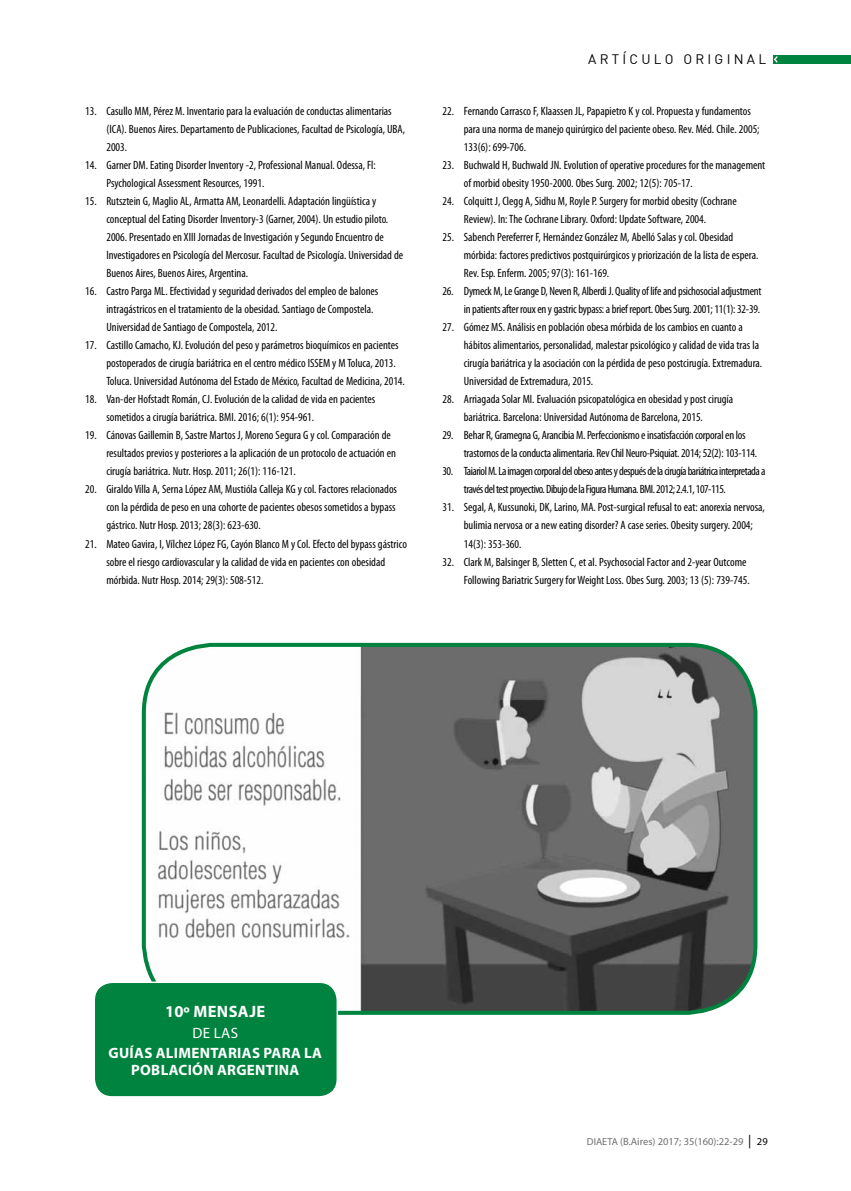
<style>
.page{position:relative;width:851px;height:1191px;background:#fff}
.page>*{position:absolute;margin:0;border:0;box-sizing:border-box;transform-origin:0 0}
.t1{font:700 16.5px "Myriad Pro";letter-spacing:.02em;color:#fff}
.t2{font:700 15px "Myriad Pro";letter-spacing:.02em;color:#fff}
.t3{font:15px "Myriad Pro";color:#fff}
.t4{font:13.5px "DIN";letter-spacing:.24em;color:#000}
.t5{font:condensed 12px/18px "Myriad Pro";color:#000}
.t6{font:condensed 12px/18px "Myriad Pro";letter-spacing:-.02em;color:#000;text-align:right}
.t7{font:condensed 12px/18px "Myriad Pro";letter-spacing:-.04em;color:#000}
.t8{font:10.5px "Myriad Pro";color:#706f6f}
.s1{font-size:10.2px}
.s2{font-size:13.5px;color:#000}
.s3{color:#000}
</style>
<div class="page">
<div style="left:772px;top:55px;width:78px;height:9px;background:#00833e"></div>
<svg style="left:773px;top:56px;width:4px;height:7px"></svg>
<img style="left:144px;top:645px;width:611px;height:367px">
<div style="left:142px;top:643px;width:615px;height:371px;border:4px solid #00833e;border-radius:68px"></div>
<div style="left:94px;top:982px;width:243px;height:114px;background:#00833e;border-radius:18px"></div>
<div style="left:93px;top:981px;width:245px;height:116px;border:2px solid #fff;border-radius:18px"></div>
<p class="t5" style="left:106px;top:103px;width:300px;text-indent:-21px">13. Casullo MM, Pérez M. Inventario para la evaluación de conductas alimentarias (ICA). Buenos Aires. Departamento de Publicaciones, Facultad de Psicología, UBA,<br>2003.</p>
<p class="t5" style="left:106px;top:157px;width:271px;text-indent:-21px">14. Garner DM. Eating Disorder Inventory -2, Professional Manual. Odessa, Fl:<br>Psychological Assessment Resources, 1991.</p>
<p class="t5" style="left:106px;top:193px;width:298px;text-indent:-21px">15. Rutsztein G, Maglio AL, Armatta AM, Leonardelli. Adaptación lingüística y conceptual del Eating Disorder Inventory-3 (Garner, 2004). Un estudio piloto.<br>2006. Presentado en XIII Jornadas de Investigación y Segundo Encuentro de Investigadores en Psicología del Mercosur. Facultad de Psicología. Universidad de Buenos Aires, Buenos Aires, Argentina.</p>
<p class="t5" style="left:106px;top:283px;width:273px;text-indent:-21px">16. Castro Parga ML. Efectividad y seguridad derivados del empleo de balones intragástricos en el tratamiento de la obesidad. Santiago de Compostela.<br>Universidad de Santiago de Compostela, 2012.</p>
<p class="t5" style="left:106px;top:337px;width:300px;text-indent:-21px">17. Castillo Camacho, KJ. Evolución del peso y parámetros bioquímicos en pacientes postoperados de cirugía bariátrica en el centro médico ISSEM y M Toluca, 2013.<br>Toluca. Universidad Autónoma del Estado de México, Facultad de Medicina, 2014.</p>
<p class="t5" style="left:106px;top:391px;width:270px;text-indent:-21px">18. Van-der Hofstadt Román, CJ. Evolución de la calidad de vida en pacientes sometidos a cirugía bariátrica. BMI. 2016; 6(1): 954-961.</p>
<p class="t5" style="left:106px;top:427px;width:291px;text-indent:-21px">19. Cánovas Gaillemin B, Sastre Martos J, Moreno Segura G y col. Comparación de resultados previos y posteriores a la aplicación de un protocolo de actuación en cirugía bariátrica. Nutr. Hosp. 2011; 26(1): 116-121.</p>
<p class="t5" style="left:106px;top:481px;width:292px;text-align:justify;text-indent:-21px">20. Giraldo Villa A, Serna López AM, Mustióla Calleja KG y col. Factores relacionados con la pérdida de peso en una cohorte de pacientes obesos sometidos a bypass gástrico. Nutr Hosp. 2013; 28(3): 623-630.</p>
<p class="t5" style="left:106px;top:535px;width:302px;text-indent:-21px">21. Mateo Gavira, I, Vílchez López FG, Cayón Blanco M y Col. Efecto del bypass gástrico sobre el riesgo cardiovascular y la calidad de vida en pacientes con obesidad mórbida. Nutr Hosp. 2014; 29(3): 508-512.</p>
<p class="t4" style="left:588px;top:51px;width:169px">ARTÍCULO OR IGINAL</p>
<p class="t5" style="left:463px;top:103px;width:297px;text-indent:-21px">22. Fernando Carrasco F, Klaassen JL, Papapietro K y col. Propuesta y fundamentos para una norma de manejo quirúrgico del paciente obeso. Rev. Méd. Chile. 2005;<br>133(6): 699-706.</p>
<p class="t5" style="left:463px;top:157px;width:303px;text-indent:-21px">23. Buchwald H, Buchwald JN. Evolution of operative procedures for the management of morbid obesity 1950-2000. Obes Surg. 2002; 12(5): 705-17.</p>
<p class="t5" style="left:463px;top:193px;width:274px;text-indent:-21px">24. Colquitt J, Clegg A, Sidhu M, Royle P. Surgery for morbid obesity (Cochrane<br>Review). In: The Cochrane Library. Oxford: Update Software, 2004.</p>
<p class="t5" style="left:463px;top:229px;width:296px;text-indent:-21px">25. Sabench Pereferrer F, Hernández González M, Abelló Salas y col. Obesidad mórbida: factores predictivos postquirúrgicos y priorización de la lista de espera.<br>Rev. Esp. Enferm. 2005; 97(3): 161-169.</p>
<p class="t6" style="left:442px;top:283px;width:320px">26. Dymeck M, Le Grange D, Neven R, Alberdi J. Quality of life and psichosocial adjustment in patients after roux en y gastric bypass: a brief report. Obes Surg. 2001; 11(1): 32-39.</p>
<p class="t5" style="left:463px;top:319px;width:300px;text-indent:-21px">27. Gómez MS. Análisis en población obesa mórbida de los cambios en cuanto a hábitos alimentarios, personalidad, malestar psicológico y calidad de vida tras la cirugía bariátrica y la asociación con la pérdida de peso postcirugía. Extremadura.<br>Universidad de Extremadura, 2015.</p>
<p class="t5" style="left:463px;top:391px;width:271px;text-indent:-21px">28. Arriagada Solar MI. Evaluación psicopatológica en obesidad y post cirugía bariátrica. Barcelona: Universidad Autónoma de Barcelona, 2015.</p>
<p class="t6" style="left:463px;top:427px;width:295px;text-align:left;text-indent:-21px">29. Behar R, Gramegna G, Arancibia M. Perfeccionismo e insatisfacción corporal en los trastornos de la conducta alimentaria. Rev Chil Neuro-Psiquiat. 2014; 52(2): 103-114.</p>
<p class="t7" style="left:463px;top:463px;width:303px;text-indent:-21px">30. Taiariol M. La imagen corporal del obeso antes y después de la cirugía bariátrica interpretada a través del test proyectivo. Dibujo de la Figura Humana. BMI. 2012; 2.4.1, 107-115.</p>
<p class="t5" style="left:463px;top:499px;width:302px;text-indent:-21px">31. Segal, A, Kussunoki, DK, Larino, MA. Post-surgical refusal to eat: anorexia nervosa, bulimia nervosa or a new eating disorder? A case series. Obesity surgery. 2004;<br>14(3): 353-360.</p>
<p class="t5" style="left:442px;top:553px;width:309px;text-align:right">32. Clark M, Balsinger B, Sletten C, et al. Psychosocial Factor and 2-year Outcome<br>Following Bariatric Surgery for Weight Loss. Obes Surg. 2003; 13 (5): 739-745.</p>
<h1 class="t1" style="left:165px;top:1002px;width:101px">10º MENSAJE</h1>
<p class="t3" style="left:193px;top:1024px;width:30px">de las</p>
<p class="t2" style="left:109px;top:1044px;width:111px">GUÍAS ALIMENTARIA</p>
<p class="t2" style="left:252px;top:1044px;width:22px">S PARA</p>
<p class="t2" style="left:304px;top:1044px;width:17px">LA</p>
<p class="t2" style="left:131px;top:1061px;width:97px">POBLACIÓN ARG</p>
<p class="t2" style="left:247px;top:1061px;width:52px">ENTI NA</p>
<p class="t8" style="left:587px;top:1135px;width:182px"><span class="s1">DIAETA</span> (B.Aires) 2017; 35(160):22-29 <span class="s2">|</span> <span class="s3">29</span></p>
</div>
